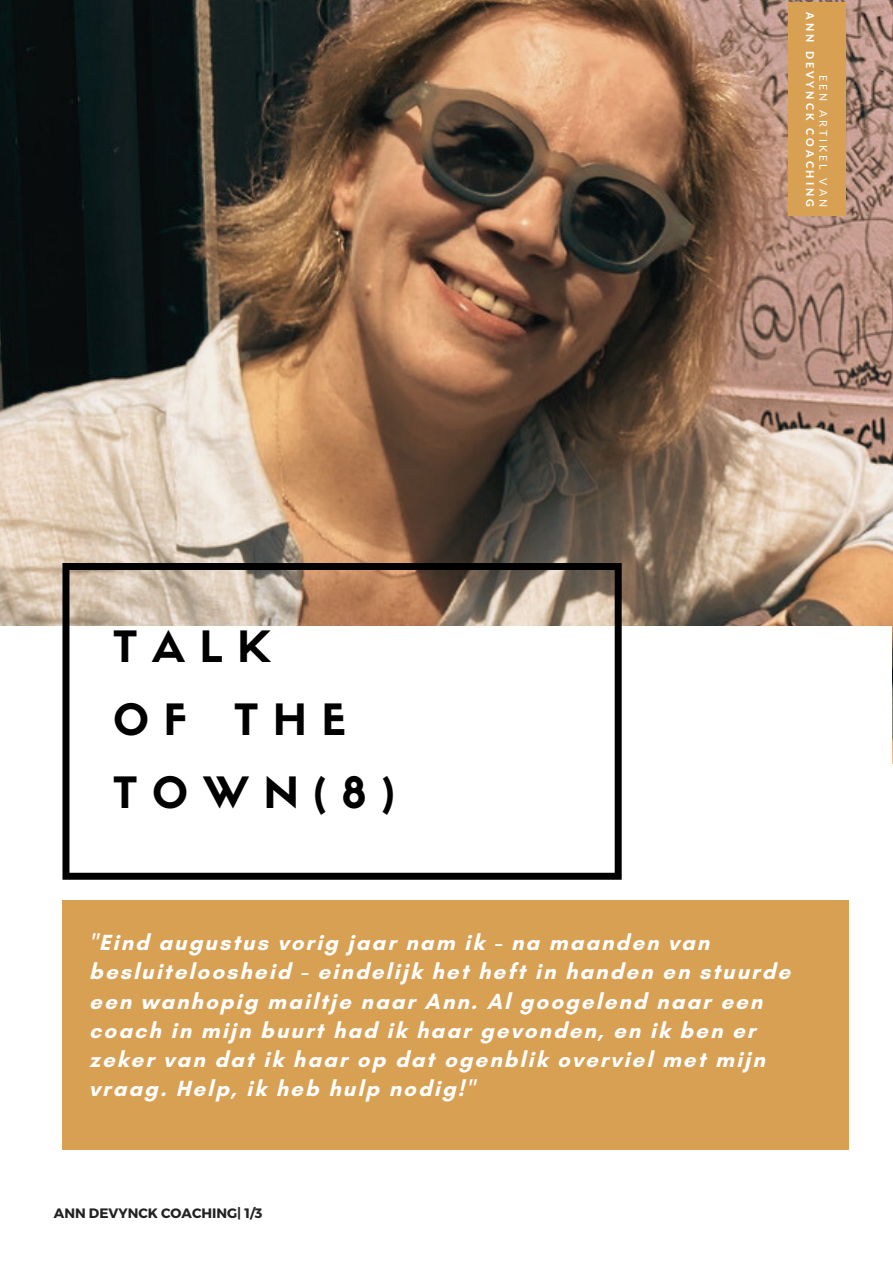
<style>
.page{position:relative;width:893px;height:1264px;background:#fff}
.page>*{position:absolute;margin:0;border:0;box-sizing:border-box;transform-origin:0 0}
.t1{font:42.3px/73.2px "Sifonn Basic";letter-spacing:.35em;color:#000}
.t2{font:700 22.35px/29.2px "Glacial Indifference";letter-spacing:.09em;color:#fff}
.t3{font:700 13.65px "Montserrat";color:#222}
.t4{font:800 10.65px "Lato";letter-spacing:.28em;color:#fff}
.t5{font:10.65px "Lato";letter-spacing:.28em;color:#fff}
</style>
<div class="page">
<img style="left:0;top:0;width:892px;height:627px">
<div style="left:788px;top:2px;width:57px;height:214px;background:#d8a053"></div>
<div style="left:62px;top:899px;width:787px;height:250px;background:#d8a053"></div>
<svg style="left:62px;top:563px;width:559px;height:316px"></svg>
<p class="t4" style="left:816px;top:12px;width:196px;rotate:90deg">ANN DEVYNCK COACHING</p>
<p class="t5" style="left:829px;top:75px;width:133px;rotate:90deg">EEN ARTIKEL VAN</p>
<h1 class="t1" style="left:113px;top:614px;width:283px">TALK<br>OF THE<br>TOWN(8)</h1>
<p class="t2" style="left:89px;top:927px;width:702px">"Eind augustus vorig jaar nam ik - na maanden van besluiteloosheid - eindelijk het heft in handen en stuurde een wanhopig mailtje naar Ann. Al googelend naar een coach in mijn buurt had ik haar gevonden, en ik ben er zeker van dat ik haar op dat ogenblik overviel met mijn vraag. Help, ik heb hulp nodig!"</p>
<p class="t3" style="left:54px;top:1204px;width:210px">ANN DEVYNCK COACHING| 1/3</p>
</div>
